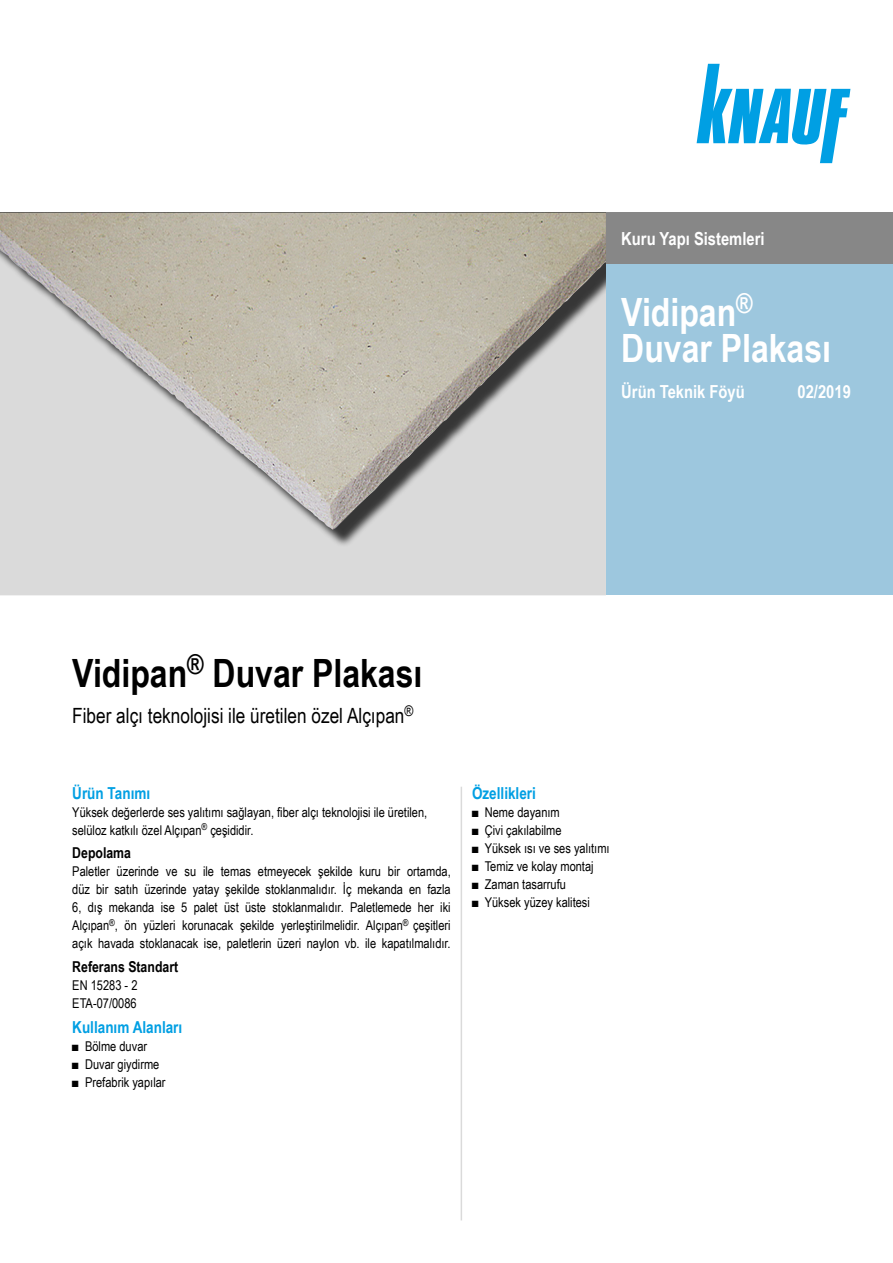
<style>
.page{position:relative;width:893px;height:1263px;background:#fff}
.page>*{position:absolute;margin:0;border:0;box-sizing:border-box;transform-origin:0 0}
.t1{font:700 39px "Arial Narrow";color:#000}
.t2{font:700 39px/36.5px "Arial Narrow";color:#fff}
.t3{font:21px "Arial Narrow";color:#000}
.t4{font:700 18px "Arial Narrow";color:#fff}
.t5{font:700 16.5px "Arial Narrow";color:#009fe3}
.t6{font:700 15px "Arial Narrow";color:#000}
.t7{font:13.5px/18px "Arial Narrow";color:#000}
</style>
<div class="page">
<div style="left:606px;top:213px;width:287px;height:382px;background:#9dc7de"></div>
<div style="left:606px;top:213px;width:287px;height:51px;background:#878787"></div>
<svg style="left:697px;top:64px;width:153px;height:99px"></svg>
<div style="left:1px;top:213px;width:604px;height:382px;background:#dadada"></div>
<div style="left:0;top:213px;width:606px;height:334px;background:#000;opacity:.75"></div>
<img style="left:0;top:213px;width:564px;height:317px">
<hr style="left:461px;top:787px;width:1px;height:433px;background:#dadada">
<h3 class="t4" style="left:621px;top:225px;width:145px">Kuru Yapı Sistemleri</h3>
<h1 class="t2" style="left:621px;top:292px;width:211px">Vidipan<sup>®<br></sup>Duvar Plakası</h1>
<h3 class="t4" style="left:621px;top:378px;width:125px">Ürün Teknik Föyü</h3>
<h3 class="t4" style="left:797px;top:378px;width:55px">02/2019</h3>
<h1 class="t1" style="left:72px;top:644px;width:352px">Vidipan<sup>®</sup> Duvar Plakası</h1>
<h2 class="t3" style="left:72px;top:700px;width:343px">Fiber alçı teknolojisi ile üretilen özel Alçıpan<sup>®</sup></h2>
<p class="t5" style="left:72px;top:780px;width:79px">Ürün Tanımı</p>
<p class="t7" style="left:72px;top:802px;width:357px">Yüksek değerlerde ses yalıtımı sağlayan, fiber alçı teknolojisi ile üretilen, selüloz katkılı özel Alçıpan<sup>®</sup> çeşididir.</p>
<p class="t6" style="left:72px;top:841px;width:60px">Depolama</p>
<p class="t7" style="left:72px;top:862px;width:380px;text-align:justify">Paletler üzerinde ve su ile temas etmeyecek şekilde kuru bir ortamda, düz bir satıh üzerinde yatay şekilde stoklanmalıdır. İç mekanda en fazla 6, dış mekanda ise 5 palet üst üste stoklanmalıdır. Paletlemede her iki Alçıpan<sup>®</sup>, ön yüzleri korunacak şekilde yerleştirilmelidir. Alçıpan<sup>®</sup> çeşitleri açık havada stoklanacak ise, paletlerin üzeri naylon vb. ile kapatılmalıdır.</p>
<p class="t6" style="left:72px;top:955px;width:107px">Referans Standart</p>
<p class="t7" style="left:72px;top:975px;width:67px">EN 15283 - 2<br>ETA-07/0086</p>
<p class="t5" style="left:72px;top:1015px;width:112px">Kullanım Alanları</p>
<p class="t7" style="left:72px;top:1037px;width:76px">■ Bölme duvar</p>
<p class="t7" style="left:72px;top:1055px;width:89px">■ Duvar giydirme</p>
<p class="t7" style="left:72px;top:1073px;width:95px">■ Prefabrik yapılar</p>
<p class="t5" style="left:472px;top:780px;width:65px">Özellikleri</p>
<p class="t7" style="left:472px;top:802px;width:89px">■ Neme dayanım</p>
<p class="t7" style="left:472px;top:820px;width:91px">■ Çivi çakılabilme</p>
<p class="t7" style="left:472px;top:838px;width:139px">■ Yüksek ısı ve ses yalıtımı</p>
<p class="t7" style="left:472px;top:856px;width:123px">■ Temiz ve kolay montaj</p>
<p class="t7" style="left:472px;top:874px;width:95px">■ Zaman tasarrufu</p>
<p class="t7" style="left:472px;top:892px;width:119px">■ Yüksek yüzey kalitesi</p>
</div>
